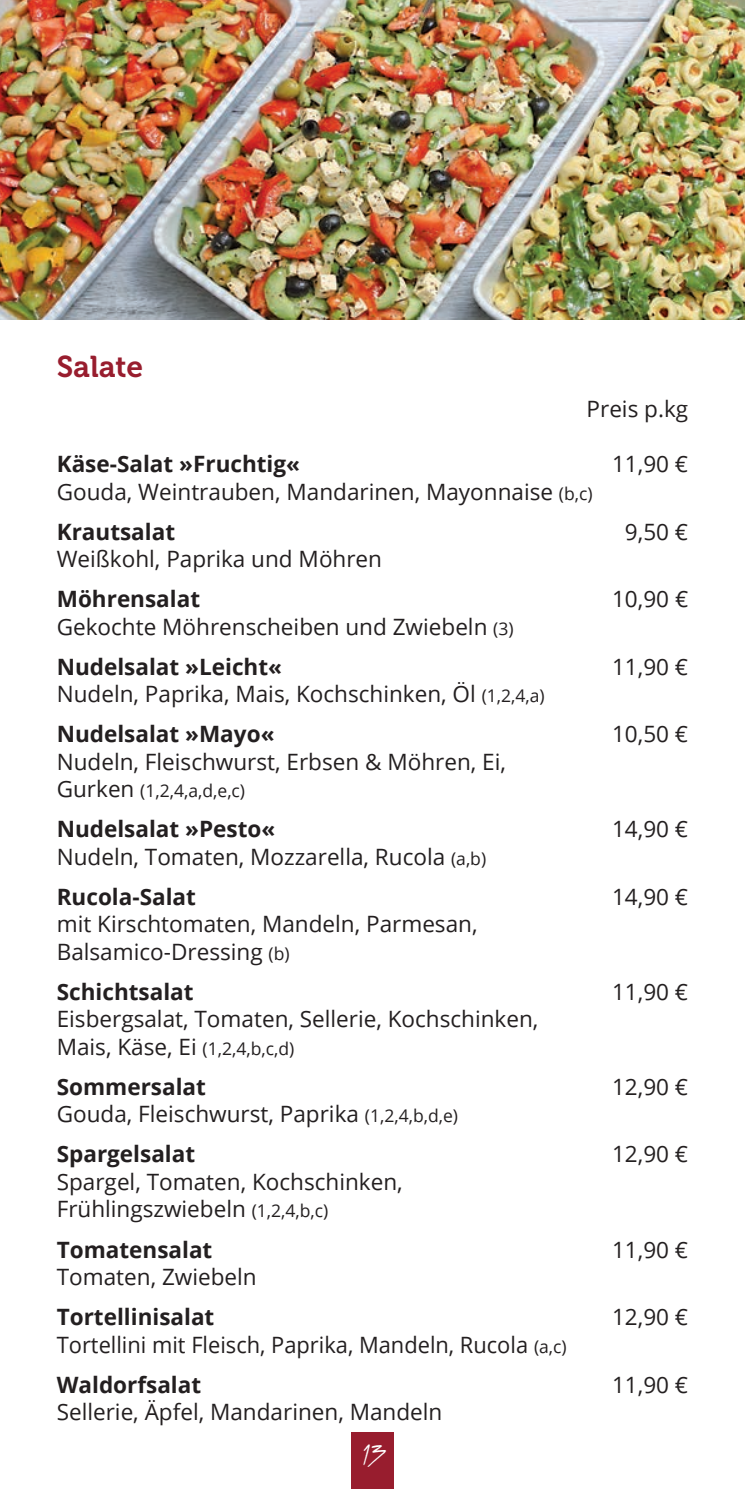
<style>
.page{position:relative;width:745px;height:1489px;background:#fff}
.page>*{position:absolute;margin:0;border:0;box-sizing:border-box;transform-origin:0 0}
.t1{font:30px "Museo 700";color:#981d2e}
.t2{font:30px "Erazure";color:#fff}
.t3{font:22.5px/40px "Open Sans";color:#231f20}
.t4{font:700 22.5px "Open Sans";color:#231f20}
.t5{font:17.5px "Open Sans";color:#231f20}
.s1{font-size:17.5px}
.s2{font-weight:700}
.s3{font-size:22.5px}
</style>
<div class="page">
<img style="left:0;top:0;width:744px;height:319px">
<div style="left:351px;top:1431px;width:42px;height:57px;background:#981d2e"></div>
<h1 class="t1" style="left:57px;top:350px;width:88px">Salate</h1>
<p class="t3" style="left:586px;top:388px;width:103px">Preis p.kg</p>
<p class="t4" style="left:57px;top:448px;width:245px">Käse-Salat »Fruchtig«</p>
<p class="t3" style="left:611px;top:443px;width:78px">11,90 €</p>
<p class="t3" style="left:57px;top:471px;width:537px">Gouda, Weintrauben, Mandarinen, Mayonnaise <span class="s1">(b,c)<br></span><span class="s2">Krautsalat</span></p>
<p class="t3" style="left:624px;top:511px;width:65px">9,50 €</p>
<p class="t3" style="left:57px;top:538px;width:326px">Weißkohl, Paprika und Möhren</p>
<p class="t4" style="left:57px;top:583px;width:145px">Möhrensalat</p>
<p class="t3" style="left:611px;top:578px;width:78px">10,90 €</p>
<p class="t3" style="left:57px;top:606px;width:458px">Gekochte Möhrenscheiben und Zwiebeln <span class="s1">(3)<br></span><span class="s2">Nudelsalat »Leicht«</span></p>
<p class="t3" style="left:611px;top:646px;width:78px">11,90 €</p>
<p class="t3" style="left:57px;top:673px;width:489px">Nudeln, Paprika, Mais, Kochschinken, Öl <span class="s1">(1,2,4,a)<br></span><span class="s2">Nudelsalat »Mayo«</span></p>
<p class="t3" style="left:611px;top:713px;width:78px">10,50 €</p>
<p class="t3" style="left:57px;top:741px;width:450px">Nudeln, Fleischwurst, Erbsen &amp; Möhren, Ei,</p>
<p class="t5" style="left:57px;top:778px;width:190px"><span class="s3">Gurken</span> (1,2,4,a,d,e,c)</p>
<p class="t4" style="left:57px;top:813px;width:220px">Nudelsalat »Pesto«</p>
<p class="t3" style="left:611px;top:808px;width:78px">14,90 €</p>
<p class="t3" style="left:57px;top:836px;width:430px">Nudeln, Tomaten, Mozzarella, Rucola <span class="s1">(a,b)<br></span><span class="s2">Rucola-Salat</span></p>
<p class="t3" style="left:611px;top:876px;width:78px">14,90 €</p>
<p class="t3" style="left:57px;top:909px;width:422px;line-height:27.5px">mit Kirschtomaten, Mandeln, Parmesan,<br>Balsamico-Dressing <span class="s1">(b)</span></p>
<p class="t4" style="left:57px;top:975px;width:138px">Schichtsalat</p>
<p class="t3" style="left:611px;top:971px;width:78px">11,90 €</p>
<p class="t3" style="left:57px;top:998px;width:483px">Eisbergsalat, Tomaten, Sellerie, Kochschinken,</p>
<p class="t5" style="left:57px;top:1036px;width:239px"><span class="s3">Mais, Käse, Ei</span> (1,2,4,b,c,d)</p>
<p class="t4" style="left:57px;top:1070px;width:151px">Sommersalat</p>
<p class="t3" style="left:611px;top:1066px;width:78px">12,90 €</p>
<p class="t3" style="left:57px;top:1093px;width:402px">Gouda, Fleischwurst, Paprika <span class="s1">(1,2,4,b,d,e)<br></span><span class="s2">Spargelsalat</span></p>
<p class="t3" style="left:611px;top:1133px;width:78px">12,90 €</p>
<p class="t3" style="left:57px;top:1167px;width:347px;line-height:27.5px">Spargel, Tomaten, Kochschinken,<br>Frühlingszwiebeln <span class="s1">(1,2,4,b,c)</span></p>
<p class="t4" style="left:57px;top:1233px;width:157px">Tomatensalat</p>
<p class="t3" style="left:611px;top:1228px;width:78px">11,90 €</p>
<p class="t3" style="left:57px;top:1256px;width:201px">Tomaten, Zwiebeln</p>
<p class="t4" style="left:57px;top:1300px;width:159px">Tortellinisalat</p>
<p class="t3" style="left:611px;top:1296px;width:78px">12,90 €</p>
<p class="t3" style="left:57px;top:1323px;width:511px">Tortellini mit Fleisch, Paprika, Mandeln, Rucola <span class="s1">(a,c)<br></span><span class="s2">Waldorfsalat</span></p>
<p class="t3" style="left:611px;top:1363px;width:78px">11,90 €</p>
<p class="t3" style="left:57px;top:1391px;width:387px">Sellerie, Äpfel, Mandarinen, Mandeln</p>
<h1 class="t2" style="left:361px;top:1439px;width:24px">13</h1>
</div>
